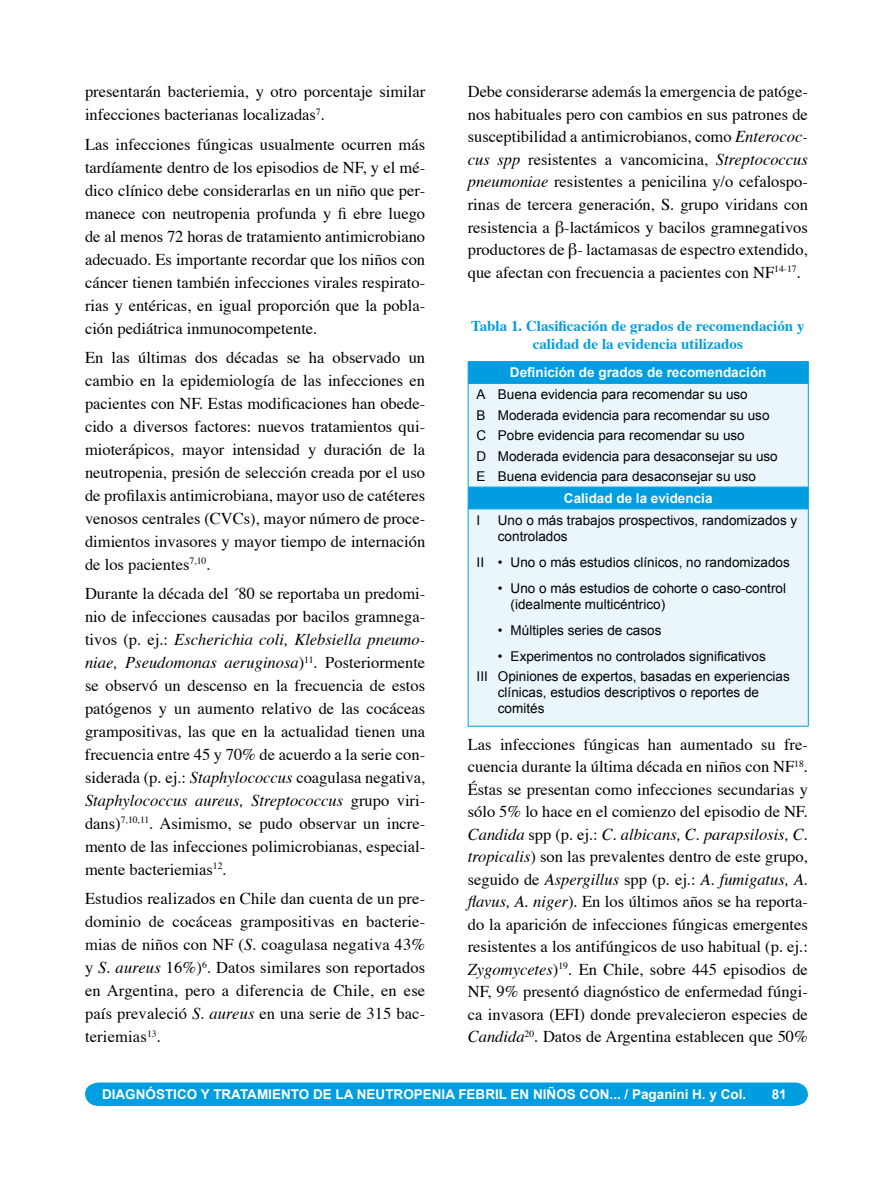
<style>
.page{position:relative;width:893px;height:1191px;background:#fff}
.page>*{position:absolute;margin:0;border:0;box-sizing:border-box;transform-origin:0 0}
.t1{font:16.5px/23px "Times";color:#000;text-align:justify}
.t2{font:700 15px/18px "Times";color:#009ee0;text-align:center}
.t3{font:13.5px/20.4px "Arial";color:#000}
.t4{font:700 13.5px "Arial";color:#fff}
.s1{font-style:italic}
</style>
<div class="page">
<svg style="left:85px;top:1082px;width:723px;height:24px;background:#08a1e0"></svg>
<div style="left:469px;top:362px;width:339px;height:21px;background:#009ee0"></div>
<svg style="left:469px;top:384px;width:339px;height:342px;background:#dbf0fa"></svg>
<hr style="left:468px;top:361px;width:341px;height:1px;background:#009ee0">
<svg style="left:468px;top:362px;width:1px;height:21px"></svg>
<svg style="left:808px;top:362px;width:1px;height:21px"></svg>
<hr style="left:468px;top:383px;width:341px;height:1px;background:#009ee0">
<hr style="left:468px;top:384px;width:1px;height:103px;background:#009ee0">
<hr style="left:808px;top:384px;width:1px;height:103px;background:#009ee0">
<hr style="left:468px;top:487px;width:341px;height:1px;background:#009ee0">
<svg style="left:468px;top:487px;width:1px;height:21px"></svg>
<svg style="left:808px;top:487px;width:1px;height:21px"></svg>
<hr style="left:468px;top:508px;width:341px;height:1px;background:#009ee0">
<hr style="left:468px;top:509px;width:1px;height:217px;background:#009ee0">
<hr style="left:808px;top:509px;width:1px;height:217px;background:#009ee0">
<hr style="left:468px;top:726px;width:341px;height:1px;background:#009ee0">
<p class="t1" style="left:85px;top:79px;width:342px">presentarán bacteriemia, y otro porcentaje similar infecciones bacterianas localizadas<sup>7</sup>.</p>
<p class="t1" style="left:85px;top:131px;width:342px">Las infecciones fúngicas usualmente ocurren más tardíamente dentro de los episodios de NF, y el mé&shy;dico clínico debe considerarlas en un niño que per&shy;manece con neutropenia profunda y fi ebre luego de al menos 72 horas de tratamiento antimicrobiano adecuado. Es importante recordar que los niños con cáncer tienen también infecciones virales respirato&shy;rias y entéricas, en igual proporción que la pobla&shy;ción pediátrica inmunocompetente.</p>
<p class="t1" style="left:85px;top:344px;width:342px">En las últimas dos décadas se ha observado un cambio en la epidemiología de las infecciones en pacientes con NF. Estas modificaciones han obede&shy;cido a diversos factores: nuevos tratamientos qui&shy;mioterápicos, mayor intensidad y duración de la neutropenia, presión de selección creada por el uso de profilaxis antimicrobiana, mayor uso de catéteres venosos centrales (CVCs), mayor número de proce&shy;dimientos invasores y mayor tiempo de internación de los pacientes<sup>7,10</sup>.</p>
<p class="t1" style="left:85px;top:581px;width:342px">Durante la década del ´80 se reportaba un predomi&shy;nio de infecciones causadas por bacilos gramnega&shy;tivos (p. ej.: <span class="s1">Escherichia coli, Klebsiella pneumo&shy;niae, Pseudomonas aeruginosa</span>)<sup>11</sup>. Posteriormente se observó un descenso en la frecuencia de estos patógenos y un aumento relativo de las cocáceas grampositivas, las que en la actualidad tienen una frecuencia entre 45 y 70% de acuerdo a la serie con&shy;siderada (p. ej.: <span class="s1">Staphylococcus</span> coagulasa negativa, <span class="s1">Staphylococcus aureus, Streptococcus</span> grupo viri&shy;dans)<sup>7,10,11</sup>. Asimismo, se pudo observar un incre&shy;mento de las infecciones polimicrobianas, especial&shy;mente bacteriemias<sup>12</sup>.</p>
<p class="t1" style="left:85px;top:886px;width:342px">Estudios realizados en Chile dan cuenta de un pre&shy;dominio de cocáceas grampositivas en bacterie&shy;mias de niños con NF (<span class="s1">S</span>. coagulasa negativa 43% y <span class="s1">S. aureus</span> 16%)<sup>6</sup>. Datos similares son reportados en Argentina, pero a diferencia de Chile, en ese país prevaleció <span class="s1">S. aureus</span> en una serie de 315 bac&shy;teriemias<sup>13</sup>.</p>
<p class="t1" style="left:468px;top:79px;width:342px;line-height:22.5px">Debe considerarse además la emergencia de patóge&shy;nos habituales pero con cambios en sus patrones de susceptibilidad a antimicrobianos, como <span class="s1">Enterococ&shy;cus spp</span> resistentes a vancomicina, <span class="s1">Streptococcus pneumoniae</span> resistentes a penicilina y/o cefalospo&shy;rinas de tercera generación, S. grupo viridans con resistencia a β-lactámicos y bacilos gramnegativos productores de β- lactamasas de espectro extendido, que afectan con frecuencia a pacientes con NF<sup>14-17</sup>.</p>
<p class="t2" style="left:471px;top:315px;width:335px">Tabla 1. Clasificación de grados de recomendación y calidad de la evidencia utilizados</p>
<p class="t4" style="left:510px;top:365px;width:258px">Definición de grados de recomendación</p>
<p class="t3" style="left:477px;top:384px;width:303px">A Buena evidencia para recomendar su uso<br>B Moderada evidencia para recomendar su uso C Pobre evidencia para recomendar su uso<br>D Moderada evidencia para desaconsejar su uso E Buena evidencia para desaconsejar su uso</p>
<p class="t4" style="left:564px;top:490px;width:150px">Calidad de la evidencia</p>
<p class="t3" style="left:477px;top:510px;width:5px">I</p>
<p class="t3" style="left:498px;top:512px;width:301px;line-height:16.2px">Uno o más trabajos prospectivos, randomizados y controlados</p>
<p class="t3" style="left:477px;top:552px;width:315px">II • Uno o más estudios clínicos, no randomizados</p>
<p class="t3" style="left:511px;top:580px;width:277px;line-height:16.2px;text-indent:-13px">• Uno o más estudios de cohorte o caso-control (idealmente multicéntrico)</p>
<p class="t3" style="left:498px;top:620px;width:165px">• Múltiples series de casos</p>
<p class="t3" style="left:477px;top:645px;width:315px;text-align:center">• Experimentos no controlados significativos<br>III Opiniones de expertos, basadas en experiencias</p>
<p class="t3" style="left:498px;top:684px;width:263px;line-height:16.2px">clínicas, estudios descriptivos o reportes de comités</p>
<p class="t1" style="left:468px;top:731px;width:342px;line-height:22.5px">Las infecciones fúngicas han aumentado su fre&shy;cuencia durante la última década en niños con NF<sup>18</sup>.<br>Éstas se presentan como infecciones secundarias y sólo 5% lo hace en el comienzo del episodio de NF.<br><span class="s1">Candida</span> spp (p. ej.: <span class="s1">C. albicans, C. parapsilosis, C. tropicalis</span>) son las prevalentes dentro de este grupo, seguido de <span class="s1">Aspergillus</span> spp (p. ej.: <span class="s1">A. fumigatus, A. flavus, A. niger</span>). En los últimos años se ha reporta&shy;do la aparición de infecciones fúngicas emergentes resistentes a los antifúngicos de uso habitual (p. ej.:<br><span class="s1">Zygomycetes</span>)<sup>19</sup>. En Chile, sobre 445 episodios de NF, 9% presentó diagnóstico de enfermedad fúngi&shy;ca invasora (EFI) donde prevalecieron especies de <span class="s1">Candida</span><sup>20</sup>. Datos de Argentina establecen que 50%</p>
<p class="t4" style="left:102px;top:1086px;width:19px">Diagn</p>
<p class="t4" style="left:146px;top:1086px;width:20px">óstico</p>
<p class="t4" style="left:201px;top:1086px;width:23px">y tratamiento</p>
<p class="t4" style="left:313px;top:1086px;width:54px">delaneutropenia</p>
<p class="t4" style="left:458px;top:1086px;width:18px">febril</p>
<p class="t4" style="left:511px;top:1086px;width:80px">en niños con</p>
<p class="t4" style="left:610px;top:1086px;width:138px">... / Paganini H. y Col.</p>
<p class="t4" style="left:772px;top:1086px;width:13px">81</p>
</div>
